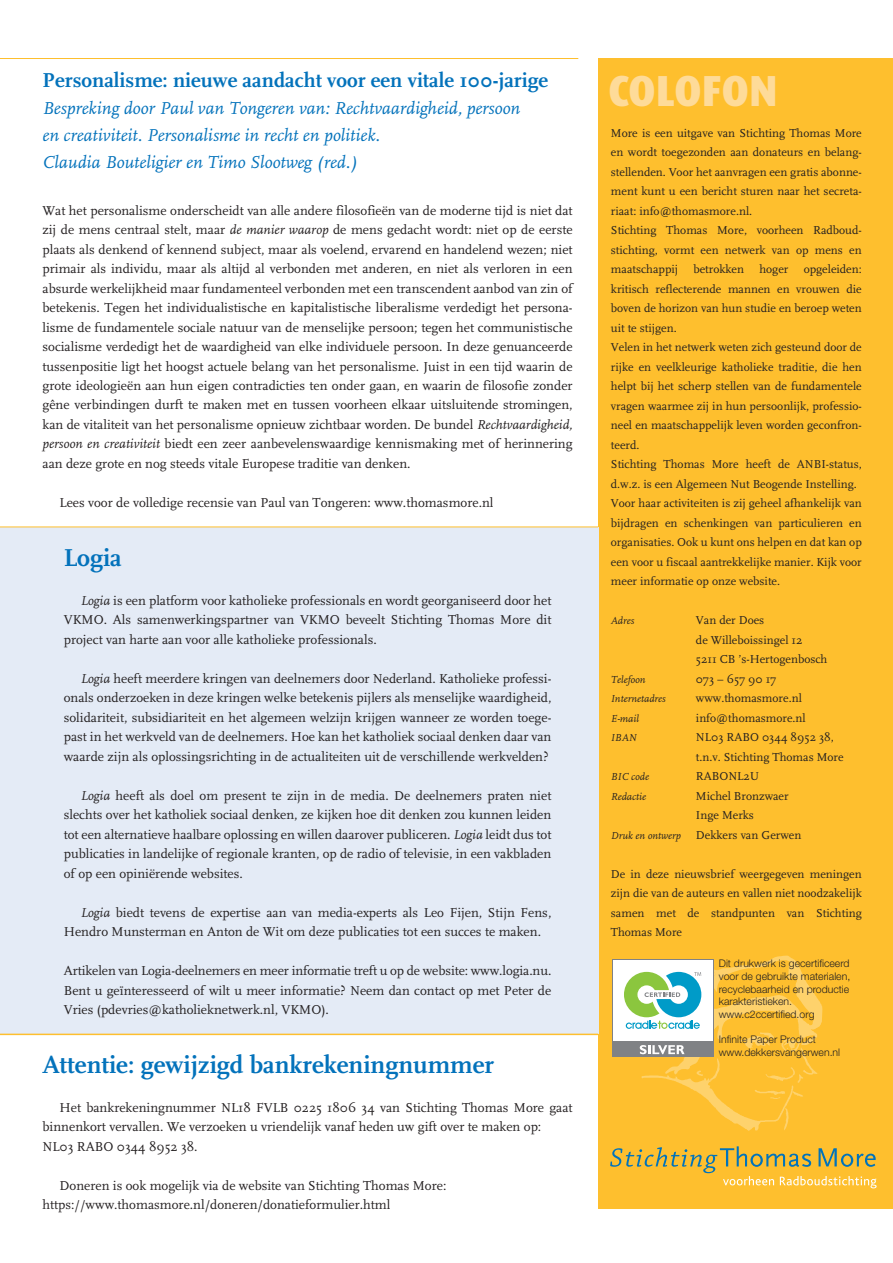
<style>
.page{position:relative;width:893px;height:1263px;background:#fff}
.page>*{position:absolute;margin:0;border:0;box-sizing:border-box;transform-origin:0 0}
.t1{font:800 43.5px "Dax";letter-spacing:-.005em;color:#fedb99}
.t2{font:700 25.5px "FF Scala";color:#0372bb}
.t3{font:700 21px "FF Scala";color:#0372bb}
.t4{font:italic 18px/27px "FF Scala";color:#0372bb}
.t5{font:13.5px/19.5px "FF Scala";color:#231f20;text-align:justify}
.t6{font:12px/19.5px "FF Scala";color:#231f20}
.t7{font:300 10.5px/12.6px "Helvetica Neue";color:#231f20}
.t8{font:italic 10.5px "FF Scala";color:#231f20}
.s1{font-style:italic}
</style>
<div class="page">
<div style="left:598px;top:59px;width:295px;height:1150px;background:#febf2e"></div>
<svg style="left:610px;top:1146px;width:267px;height:42px"></svg>
<div style="left:0;top:527px;width:598px;height:507px;background:#e4ebf6"></div>
<hr style="left:0;top:58px;width:578px;height:1px;background:#febf2e">
<hr style="left:0;top:527px;width:598px;height:1px;background:#febf2e">
<div style="left:612px;top:1042px;width:102px;height:15px;background:#808285"></div>
<div style="left:613px;top:960px;width:100px;height:80px;background:#fff"></div>
<svg style="left:624px;top:956px;width:198px;height:175px"></svg>
<hr style="left:0;top:1034px;width:598px;height:1px;background:#febf2e">
<h3 class="t3" style="left:43px;top:68px;width:507px">Personalisme: nieuwe aandacht voor een vitale 100-jarige</h3>
<h3 class="t4" style="left:43px;top:95px;width:479px">Bespreking door Paul van Tongeren van: Rechtvaardigheid, persoon en creativiteit. Personalisme in recht en politiek.<br>Claudia Bouteligier en Timo Slootweg (red.)</h3>
<p class="t5" style="left:43px;top:201px;width:532px">Wat het personalisme onderscheidt van alle andere filosofieën van de moderne tijd is niet dat zij de mens centraal stelt, maar <span class="s1">de manier waarop</span> de mens gedacht wordt: niet op de eerste plaats als denkend of kennend subject, maar als voelend, ervarend en handelend wezen; niet primair als individu, maar als altijd al verbonden met anderen, en niet als verloren in een absurde werkelijkheid maar fundamenteel verbonden met een transcendent aanbod van zin of betekenis. Tegen het individualistische en kapitalistische liberalisme verdedigt het persona&shy;lisme de fundamentele sociale natuur van de menselijke persoon; tegen het communistische socialisme verdedigt het de waardigheid van elke individuele persoon. In deze genuanceerde tussenpositie ligt het hoogst actuele belang van het personalisme. Juist in een tijd waarin de grote ideologieën aan hun eigen contradicties ten onder gaan, en waarin de filosofie zonder gêne verbindingen durft te maken met en tussen voorheen elkaar uitsluitende stromingen, kan de vitaliteit van het personalisme opnieuw zichtbaar worden. De bundel <span class="s1">Rechtvaardigheid, persoon en creativiteit</span> biedt een zeer aanbevelenswaardige kennismaking met of herinnering aan deze grote en nog steeds vitale Europese traditie van denken.</p>
<p class="t5" style="left:60px;top:493px;width:435px">Lees voor de volledige recensie van Paul van Tongeren: www.thomasmore.nl</p>
<h2 class="t2" style="left:64px;top:543px;width:60px">Logia</h2>
<p class="t5" style="left:64px;top:591px;width:489px;text-indent:17px"><span class="s1">Logia</span> is een platform voor katholieke professionals en wordt georganiseerd door het VKMO. Als samenwerkingspartner van VKMO beveelt Stichting Thomas More dit project van harte aan voor alle katholieke professionals.</p>
<p class="t5" style="left:64px;top:669px;width:489px;text-indent:17px"><span class="s1">Logia</span> heeft meerdere kringen van deelnemers door Nederland. Katholieke professi&shy;onals onderzoeken in deze kringen welke betekenis pijlers als menselijke waardigheid, solidariteit, subsidiariteit en het algemeen welzijn krijgen wanneer ze worden toege&shy;past in het werkveld van de deelnemers. Hoe kan het katholiek sociaal denken daar van waarde zijn als oplossingsrichting in de actualiteiten uit de verschillende werkvelden?</p>
<p class="t5" style="left:64px;top:786px;width:489px;text-indent:17px"><span class="s1">Logia</span> heeft als doel om present te zijn in de media. De deelnemers praten niet slechts over het katholiek sociaal denken, ze kijken hoe dit denken zou kunnen leiden tot een alternatieve haalbare oplossing en willen daarover publiceren. <span class="s1">Logia</span> leidt dus tot publicaties in landelijke of regionale kranten, op de radio of televisie, in een vakbladen of op een opiniërende websites.</p>
<p class="t5" style="left:64px;top:903px;width:489px;text-indent:17px"><span class="s1">Logia</span> biedt tevens de expertise aan van media-experts als Leo Fijen, Stijn Fens,<br>Hendro Munsterman en Anton de Wit om deze publicaties tot een succes te maken.</p>
<p class="t5" style="left:64px;top:961px;width:489px">Artikelen van Logia-deelnemers en meer informatie treft u op de website: www.logia.nu.<br>Bent u geïnteresseerd of wilt u meer informatie? Neem dan contact op met Peter de Vries (pdevries@katholieknetwerk.nl, VKMO).</p>
<p class="t7" style="left:719px;top:957px;width:133px">Dit drukwerk is gecertificeerd voor de gebruikte materialen, recyclebaarheid en productie karakteristieken. www.c2ccertified.org</p>
<p class="t7" style="left:719px;top:1033px;width:123px">Infinite Paper Product www.dekkersvangerwen.nl</p>
<h2 class="t2" style="left:43px;top:1050px;width:453px">Attentie: gewijzigd bankrekeningnummer</h2>
<p class="t5" style="left:43px;top:1098px;width:532px;text-align:left;text-indent:17px">Het bankrekeningnummer NL18 FVLB 0225 1806 34 van Stichting Thomas More gaat binnenkort vervallen. We verzoeken u vriendelijk vanaf heden uw gift over te maken op:<br>NL03 RABO 0344 8952 38.</p>
<p class="t5" style="left:43px;top:1176px;width:405px;text-indent:17px">Doneren is ook mogelijk via de website van Stichting Thomas More: https://www.thomasmore.nl/doneren/donatieformulier.html</p>
<h1 class="t1" style="left:608px;top:67px;width:171px">COLOFON</h1>
<p class="t6" style="left:611px;top:123px;width:252px">More is een uitgave van Stichting Thomas More en wordt toegezonden aan donateurs en belang&shy;stellenden. Voor het aanvragen een gratis abonne&shy;ment kunt u een bericht sturen naar het secreta&shy;riaat: info@thomasmore.nl.<br>Stichting Thomas More, voorheen Radboud&shy;stichting, vormt een netwerk van op mens en maatschappij</p>
<p class="t6" style="left:611px;top:260px;width:252px;text-indent:193px">opgeleiden: kritisch reflecterende mannen en vrouwen die boven de horizon van hun studie en beroep weten uit te stijgen.<br>Velen in het netwerk weten zich gesteund door de rijke en veelkleurige katholieke traditie, die hen helpt bij het scherp stellen van de fundamentele vragen waarmee zij in hun persoonlijk, professio&shy;neel en maatschappelijk leven worden geconfron&shy;teerd.<br>Stichting Thomas More heeft de ANBI-status, d.w.z. is een Algemeen Nut Beogende Instelling.<br>Voor haar activiteiten is zij geheel afhankelijk van bijdragen en schenkingen van particulieren en organisaties. Ook u kunt ons helpen en dat kan op een voor u fiscaal aantrekkelijke manier. Kijk voor meer informatie op onze website.</p>
<p class="t8" style="left:611px;top:615px;width:25px">Adres</p>
<p class="t6" style="left:696px;top:611px;width:133px">Van der Does<br>de Willeboissingel 12<br>5211 CB ’s-Hertogenbosch</p>
<p class="t8" style="left:611px;top:674px;width:36px">Telefoon</p>
<p class="t6" style="left:696px;top:669px;width:82px">073 – 657 90 17</p>
<p class="t8" style="left:611px;top:693px;width:56px">Internetadres</p>
<p class="t6" style="left:696px;top:689px;width:107px">www.thomasmore.nl</p>
<p class="t8" style="left:611px;top:713px;width:30px">E-mail</p>
<p class="t6" style="left:696px;top:708px;width:111px">info@thomasmore.nl</p>
<p class="t8" style="left:611px;top:732px;width:27px">IBAN</p>
<p class="t6" style="left:696px;top:728px;width:149px">NL03 RABO 0344 8952 38, t.n.v. Stichting Thomas More</p>
<p class="t8" style="left:611px;top:771px;width:40px">BIC code</p>
<p class="t6" style="left:696px;top:767px;width:65px">RABONL2U</p>
<p class="t8" style="left:611px;top:791px;width:37px">Redactie</p>
<p class="t6" style="left:696px;top:786px;width:94px">Michel Bronzwaer<br>Inge Merks</p>
<p class="t8" style="left:611px;top:830px;width:71px">Druk en ontwerp</p>
<p class="t6" style="left:696px;top:825px;width:107px">Dekkers van Gerwen</p>
<p class="t6" style="left:611px;top:864px;width:252px;text-align:justify">De in deze nieuwsbrief weergegeven meningen zijn die van de auteurs en vallen niet noodzakelijk samen met de standpunten van Stichting Thomas More</p>
<p class="t6" style="left:693px;top:260px;width:52px">betrokken</p>
<p class="t6" style="left:759px;top:260px;width:31px">hoger</p>
</div>
